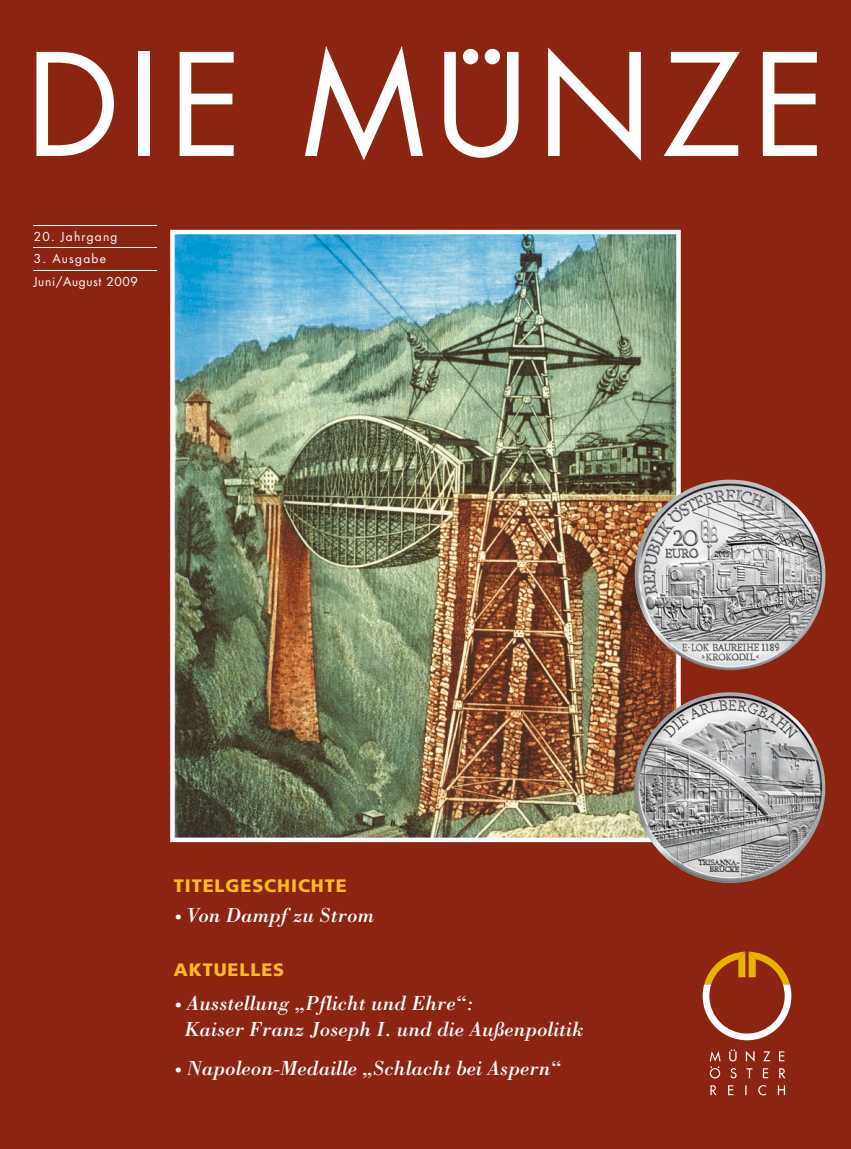
<style>
.page{position:relative;width:851px;height:1149px;background:#fff}
.page>*{position:absolute;margin:0;border:0;box-sizing:border-box;transform-origin:0 0}
.t1{font:138px "Futura";letter-spacing:.06em;color:#fff}
.t2{font:italic 21px/26.5px "Bodoni";color:#fff}
.t3{font:900 18px "Frutiger";letter-spacing:.05em;color:#fabb23}
.t4{font:12px/22.5px "Futura";letter-spacing:.05em;color:#fff}
.t5{font:12px "Futura";letter-spacing:.1em;color:#fff}
.s1{font-size:15px}
</style>
<div class="page">
<div style="left:0;top:0;width:850px;height:1148px;background:#8b2512"></div>
<svg style="left:702px;top:951px;width:89px;height:88px"></svg>
<svg style="left:709px;top:1049px;width:76px;height:45px"></svg>
<img style="left:170px;top:230px;width:510px;height:611px">
<svg style="left:463px;top:49px;width:37px;height:15px"></svg>
<hr style="left:34px;top:225px;width:123px;height:1px;background:#fff">
<hr style="left:34px;top:247px;width:123px;height:1px;background:#fff">
<hr style="left:34px;top:270px;width:123px;height:1px;background:#fff">
<img style="left:634px;top:479px;width:182px;height:191px">
<img style="left:634px;top:692px;width:183px;height:190px">
<h1 class="t1" style="left:26px;top:17px;width:801px">DIE MUNZE</h1>
<p class="t5" style="left:34px;top:228px;width:85px">20. Jahrgang</p>
<p class="t4" style="left:34px;top:247px;width:105px">3. Ausgabe<br>Juni/August 2009</p>
<p class="t3" style="left:174px;top:874px;width:174px">TITELGESCHICHTE</p>
<p class="t2" style="left:174px;top:901px;width:202px"><span class="s1">•</span> Von Dampf zu Strom</p>
<p class="t3" style="left:174px;top:958px;width:112px">AKTUELLES</p>
<p class="t2" style="left:184px;top:988px;width:401px;text-indent:-10px"><span class="s1">•</span> Ausstellung „Pflicht und Ehre“:<br>Kaiser Franz Joseph I. und die Außenpolitik</p>
<p class="t2" style="left:174px;top:1053px;width:388px"><span class="s1">•</span> Napoleon-Medaille „Schlacht bei Aspern“</p>
</div>
